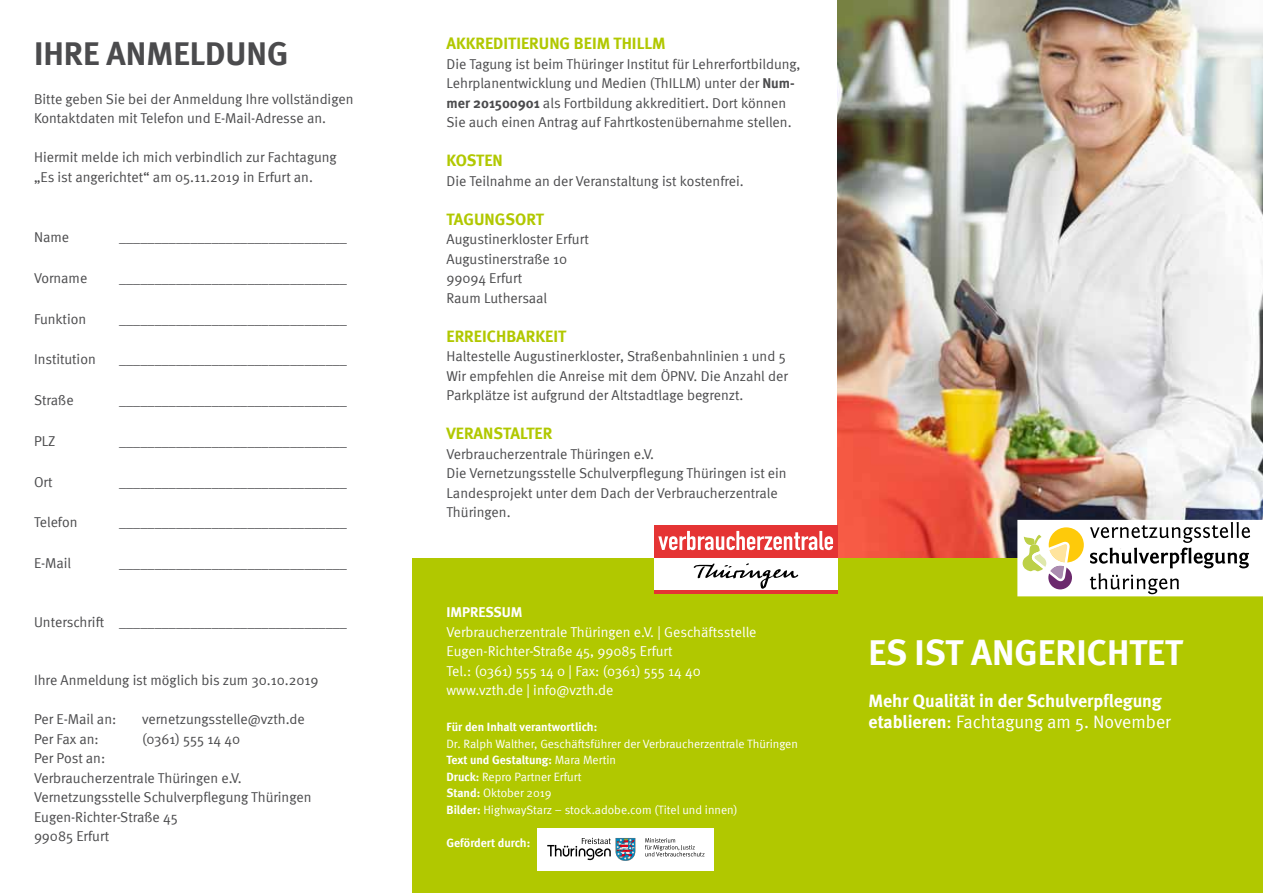
<style>
.page{position:relative;width:1263px;height:893px;background:#fff}
.page>*{position:absolute;margin:0;border:0;box-sizing:border-box;transform-origin:0 0}
.t1{font:700 36px "Meta";color:#fff}
.t2{font:700 33px "Meta";color:#4b4b4d}
.t3{font:700 18px "Meta";color:#fff}
.t4{font:18px "Meta Normal";color:#fff}
.t5{font:700 16.5px "Meta";color:#b1c800}
.t6{font:14.25px/19.5px "Meta Normal";color:#4b4b4d}
.t7{font:14.25px/19.5px "Meta Normal";color:#fff}
.t8{font:700 14.25px "Meta";color:#fff}
.t9{font:12px/16.5px "Meta Normal";color:#fff}
.t10{font:700 12px "Meta";color:#fff}
.s1{font-family:"Meta";font-weight:700}
.s2{font-family:"Meta Normal";font-weight:400}
</style>
<div class="page">
<img style="left:838px;top:0;width:425px;height:558px">
<div style="left:838px;top:558px;width:425px;height:335px;background:#b1c800"></div>
<div style="left:413px;top:558px;width:428px;height:335px;background:#b1c800"></div>
<div style="left:537px;top:828px;width:177px;height:43px;background:#fff"></div>
<svg style="left:645px;top:838px;width:59px;height:18px"></svg>
<svg style="left:547px;top:838px;width:88px;height:23px"></svg>
<svg style="left:1017px;top:520px;width:246px;height:76px"></svg>
<div style="left:654px;top:558px;width:184px;height:32px;background:#fff"></div>
<svg style="left:694px;top:563px;width:104px;height:26px"></svg>
<div style="left:654px;top:525px;width:184px;height:33px;background:#e53434"></div>
<svg style="left:658px;top:531px;width:175px;height:19px"></svg>
<hr style="left:654px;top:590px;width:184px;height:3px;background:#e53434">
<h2 class="t2" style="left:34px;top:34px;width:256px">Ihre Anmeldung</h2>
<p class="t6" style="left:34px;top:89px;width:321px">Bitte geben Sie bei der Anmeldung Ihre vollständigen<br>Kontaktdaten mit Telefon und E-Mail-Adresse an.</p>
<p class="t6" style="left:34px;top:147px;width:304px">Hiermit melde ich mich verbindlich zur Fachtagung „Es ist angerichtet“ am 05.11.2019 in Erfurt an.</p>
<p class="t6" style="left:34px;top:227px;width:37px">Name</p>
<p class="t6" style="left:34px;top:268px;width:55px">Vorname</p>
<p class="t6" style="left:34px;top:309px;width:54px">Funktion</p>
<p class="t6" style="left:34px;top:349px;width:63px">Institution</p>
<p class="t6" style="left:34px;top:390px;width:41px">Straße</p>
<p class="t6" style="left:34px;top:431px;width:23px">PLZ</p>
<p class="t6" style="left:34px;top:472px;width:20px">Ort</p>
<p class="t6" style="left:34px;top:512px;width:45px">Telefon</p>
<p class="t6" style="left:34px;top:553px;width:39px">E-Mail</p>
<p class="t6" style="left:119px;top:227px;width:229px">________________________________</p>
<p class="t6" style="left:119px;top:268px;width:229px">________________________________</p>
<p class="t6" style="left:119px;top:309px;width:229px">________________________________</p>
<p class="t6" style="left:119px;top:349px;width:229px">________________________________</p>
<p class="t6" style="left:119px;top:390px;width:229px">________________________________</p>
<p class="t6" style="left:119px;top:431px;width:229px">________________________________</p>
<p class="t6" style="left:119px;top:472px;width:229px">________________________________</p>
<p class="t6" style="left:119px;top:512px;width:229px">________________________________</p>
<p class="t6" style="left:119px;top:553px;width:229px">________________________________</p>
<p class="t6" style="left:34px;top:612px;width:315px">Unterschrift ________________________________</p>
<p class="t6" style="left:34px;top:670px;width:286px">Ihre Anmeldung ist möglich bis zum 30.10.2019</p>
<p class="t6" style="left:34px;top:709px;width:84px">Per E-Mail an:</p>
<p class="t6" style="left:142px;top:709px;width:164px">vernetzungsstelle@vzth.de</p>
<p class="t6" style="left:34px;top:729px;width:66px">Per Fax an:</p>
<p class="t6" style="left:142px;top:729px;width:100px">(0361) 555 14 40</p>
<p class="t6" style="left:34px;top:748px;width:279px">Per Post an:<br>Verbraucherzentrale Thüringen e.V.<br>Vernetzungsstelle Schulverpflegung Thüringen<br>Eugen-Richter-Straße 45<br>99085 Erfurt</p>
<p class="t5" style="left:446px;top:34px;width:201px">Akkreditierung beim ThILLM</p>
<p class="t6" style="left:446px;top:54px;width:356px">Die Tagung ist beim Thüringer Institut für Lehrerfortbildung, Lehrplanentwicklung und Medien (ThILLM) unter der <span class="s1">Num&shy;mer 201500901</span> als Fortbildung akkreditiert. Dort können Sie auch einen Antrag auf Fahrtkostenübernahme stellen.</p>
<p class="t5" style="left:446px;top:151px;width:58px">Kosten</p>
<p class="t6" style="left:446px;top:171px;width:299px">Die Teilnahme an der Veranstaltung ist kostenfrei.</p>
<p class="t5" style="left:446px;top:209px;width:99px">Tagungsort</p>
<p class="t6" style="left:446px;top:230px;width:144px">Augustinerkloster Erfurt<br>Augustinerstraße 10<br>99094 Erfurt<br>Raum Luthersaal</p>
<p class="t5" style="left:446px;top:326px;width:121px">Erreichbarkeit</p>
<p class="t6" style="left:446px;top:347px;width:343px">Haltestelle Augustinerkloster, Straßenbahnlinien 1 und 5<br>Wir empfehlen die Anreise mit dem ÖPNV. Die Anzahl der<br>Parkplätze ist aufgrund der Altstadtlage begrenzt.</p>
<p class="t5" style="left:446px;top:424px;width:107px">Veranstalter</p>
<p class="t6" style="left:446px;top:444px;width:342px">Verbraucherzentrale Thüringen e.V.<br>Die Vernetzungsstelle Schulverpflegung Thüringen ist ein Landesprojekt unter dem Dach der Verbraucherzentrale Thüringen.</p>
<p class="t8" style="left:446px;top:604px;width:78px">Impressum</p>
<p class="t7" style="left:446px;top:622px;width:312px">Verbraucherzentrale Thüringen e.V. | Geschäftsstelle Eugen-Richter-Straße 45, 99085 Erfurt<br>Tel.: (0361) 555 14 0 | Fax: (0361) 555 14 40 www.vzth.de | info@vzth.de</p>
<p class="t10" style="left:446px;top:720px;width:152px">Für den Inhalt verantwortlich:</p>
<p class="t9" style="left:446px;top:735px;width:353px">Dr. Ralph Walther, Geschäftsführer der Verbraucherzentrale Thüringen</p>
<p class="t10" style="left:446px;top:753px;width:171px">Text und Gestaltung: <span class="s2">Mara Mertin</span></p>
<p class="t9" style="left:446px;top:768px;width:293px"><span class="s1">Druck:</span> Repro Partner Erfurt<br><span class="s1">Stand:</span> Oktober 2019<br><span class="s1">Bilder:</span> HighwayStarz – stock.adobe.com (Titel und innen)</p>
<p class="t10" style="left:446px;top:835px;width:85px">Gefördert durch:</p>
<h1 class="t1" style="left:868px;top:631px;width:316px">Es ist angerichtet</h1>
<p class="t3" style="left:868px;top:690px;width:295px">Mehr Qualität in der Schulverpflegung</p>
<p class="t4" style="left:868px;top:711px;width:304px"><span class="s1">etablieren</span>: Fachtagung am 5. November</p>
</div>
